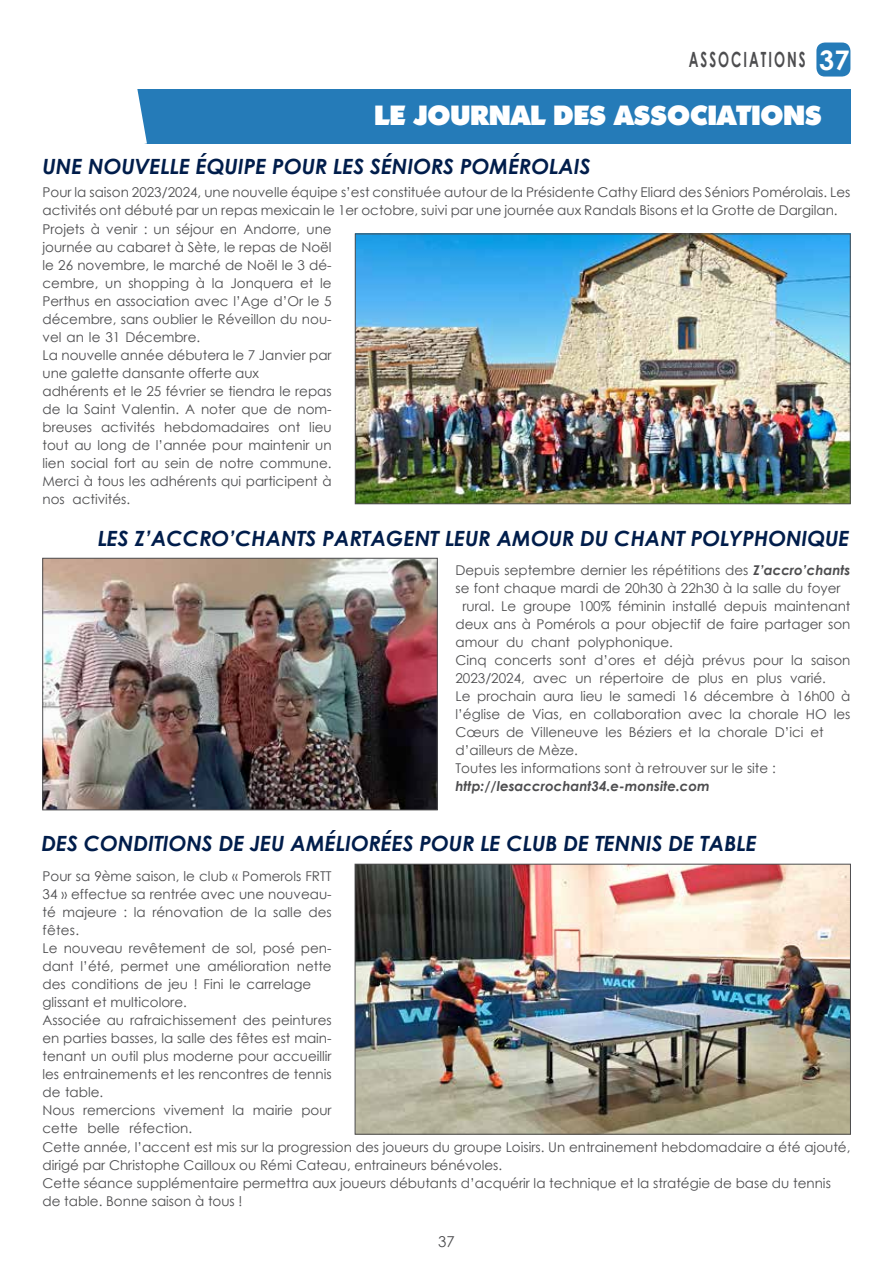
<style>
.page{position:relative;width:893px;height:1263px;background:#fff}
.page>*{position:absolute;margin:0;border:0;box-sizing:border-box;transform-origin:0 0}
.t1{font:800 27px "Opine";color:#fff}
.t2{font:italic 700 21px "Century Gothic";color:#001d4b}
.t3{font:700 21px "Century Gothic";letter-spacing:.15em;color:#4d4d4f;scale:.63 1}
.t4{font:15px "Century Gothic";color:#4d4d4f}
.t5{font:13.5px/18px "Century Gothic";color:#4d4d4f}
.t6{font:italic 700 13.5px "Century Gothic";color:#4d4d4f}
.s1{font-size:27px;color:#fff}
.s2{font-weight:700;font-style:italic}
</style>
<div class="page">
<div style="left:816px;top:43px;width:34px;height:34px;background:#257bb8;border-radius:9px"></div>
<div style="left:137px;top:89px;width:713px;height:54px;background:#257bb8"></div>
<img style="left:357px;top:236px;width:491px;height:266px">
<div style="left:355px;top:234px;width:495px;height:270px;border:1px solid #4d4d4f"></div>
<img style="left:45px;top:560px;width:390px;height:248px">
<div style="left:43px;top:558px;width:394px;height:252px;border:1px solid #4d4d4f"></div>
<img style="left:357px;top:866px;width:492px;height:266px">
<div style="left:355px;top:864px;width:496px;height:270px;border:1px solid #4d4d4f"></div>
<svg style="left:137px;top:89px;width:10px;height:55px"></svg>
<h2 class="t3" style="left:689px;top:44px;width:256px">ASSOCIATIONS <span class="s1">37</span></h2>
<h1 class="t1" style="left:374px;top:98px;width:449px">LE JOURNAL DES ASSOCIATIONS</h1>
<h2 class="t2" style="left:43px;top:150px;width:550px">UNE NOUVELLE ÉQUIPE POUR LES SÉNIORS POMÉROLAIS</h2>
<p class="t5" style="left:43px;top:183px;width:809px">Pour la saison 2023/2024, une nouvelle équipe s’est constituée autour de la Présidente Cathy Eliard des Séniors Pomérolais. Les activités ont débuté par un repas mexicain le 1er octobre, suivi par une journée aux Randals Bisons et la Grotte de Dargilan.</p>
<p class="t5" style="left:43px;top:219px;width:291px">Projets à venir : un séjour en Andorre, une journée au cabaret à Sète, le repas de Noël le 26 novembre, le marché de Noël le 3 dé&shy;cembre, un shopping à la Jonquera et le Perthus en association avec l’Age d’Or le 5 décembre, sans oublier le Réveillon du nou&shy;vel an le 31 Décembre.<br>La nouvelle année débutera le 7 Janvier par une galette dansante offerte aux<br>adhérents et le 25 février se tiendra le repas de la Saint Valentin. A noter que de nom&shy;breuses activités hebdomadaires ont lieu tout au long de l’année pour maintenir un lien social fort au sein de notre commune.<br>Merci à tous les adhérents qui participent à nos activités.</p>
<h2 class="t2" style="left:98px;top:522px;width:170px">LES Z’ACCRO’CHAN</h2>
<h2 class="t2" style="left:297px;top:522px;width:350px">TS PA RTAGENT LEUR AMOUR DU CHAN</h2>
<h2 class="t2" style="left:676px;top:522px;width:67px">T POLYPH</h2>
<h2 class="t2" style="left:768px;top:522px;width:83px">ONIQUE</h2>
<p class="t5" style="left:455px;top:561px;width:397px">Depuis septembre dernier les répétitions des <span class="s2">Z’ACCRO’CHANTS</span></p>
<p class="t5" style="left:455px;top:579px;width:387px">se font chaque mardi de 20h30 à 22h30 à la salle du foyer</p>
<p class="t5" style="left:462px;top:597px;width:390px">rural. Le groupe 100% féminin installé depuis maintenant</p>
<p class="t5" style="left:455px;top:615px;width:396px">deux ans à Pomérols a pour objectif de faire partager son</p>
<p class="t5" style="left:455px;top:633px;width:219px">amour du chant polyphonique.</p>
<p class="t5" style="left:455px;top:651px;width:396px">Cinq concerts sont d’ores et déjà prévus pour la saison</p>
<p class="t5" style="left:455px;top:669px;width:372px">2023/2024, avec un répertoire de plus en plus varié.</p>
<p class="t5" style="left:455px;top:687px;width:396px">Le prochain aura lieu le samedi 16 décembre à 16h00 à</p>
<p class="t5" style="left:455px;top:705px;width:396px">l’église de Vias, en collaboration avec la chorale HO les</p>
<p class="t5" style="left:455px;top:723px;width:370px">Cœurs de Villeneuve les Béziers et la chorale D’ici et</p>
<p class="t5" style="left:455px;top:741px;width:124px">d’ailleurs de Mèze.</p>
<p class="t5" style="left:455px;top:759px;width:322px">Toutes les informations sont à retrouver sur le site :</p>
<p class="t6" style="left:455px;top:776px;width:256px">HTTP://LESACCROCHANT34.E-MONSITE.COM</p>
<h2 class="t2" style="left:41px;top:827px;width:717px">DES CONDITIONS DE JEU AMÉLIORÉES POUR LE CLUB DE TENNIS DE TAB LE</h2>
<p class="t5" style="left:43px;top:867px;width:291px">Pour sa 9ème saison, le club « Pomerols FRTT 34 » effectue sa rentrée avec une nouveau&shy;té majeure : la rénovation de la salle des fêtes.<br>Le nouveau revêtement de sol, posé pen&shy;dant l’été, permet une amélioration nette des conditions de jeu ! Fini le carrelage glissant et multicolore.<br>Associée au rafraichissement des peintures en parties basses, la salle des fêtes est main&shy;tenant un outil plus moderne pour accueillir les entrainements et les rencontres de tennis de table.<br>N ous remercions vivement la mairie pour cette belle réfection.</p>
<p class="t5" style="left:43px;top:1137px;width:809px">Cette année, l’accent est mis sur la progression des joueurs du groupe Loisirs. Un entrainement hebdomadaire a été ajouté, dirigé par Christophe Cailloux ou Rémi Cateau, entraineurs bénévoles.<br>Cette séance supplémentaire permettra aux joueurs débutants d’acquérir la technique et la stratégie de base du tennis de table. Bonne saison à tous !</p>
<p class="t4" style="left:438px;top:1231px;width:18px">37</p>
</div>
